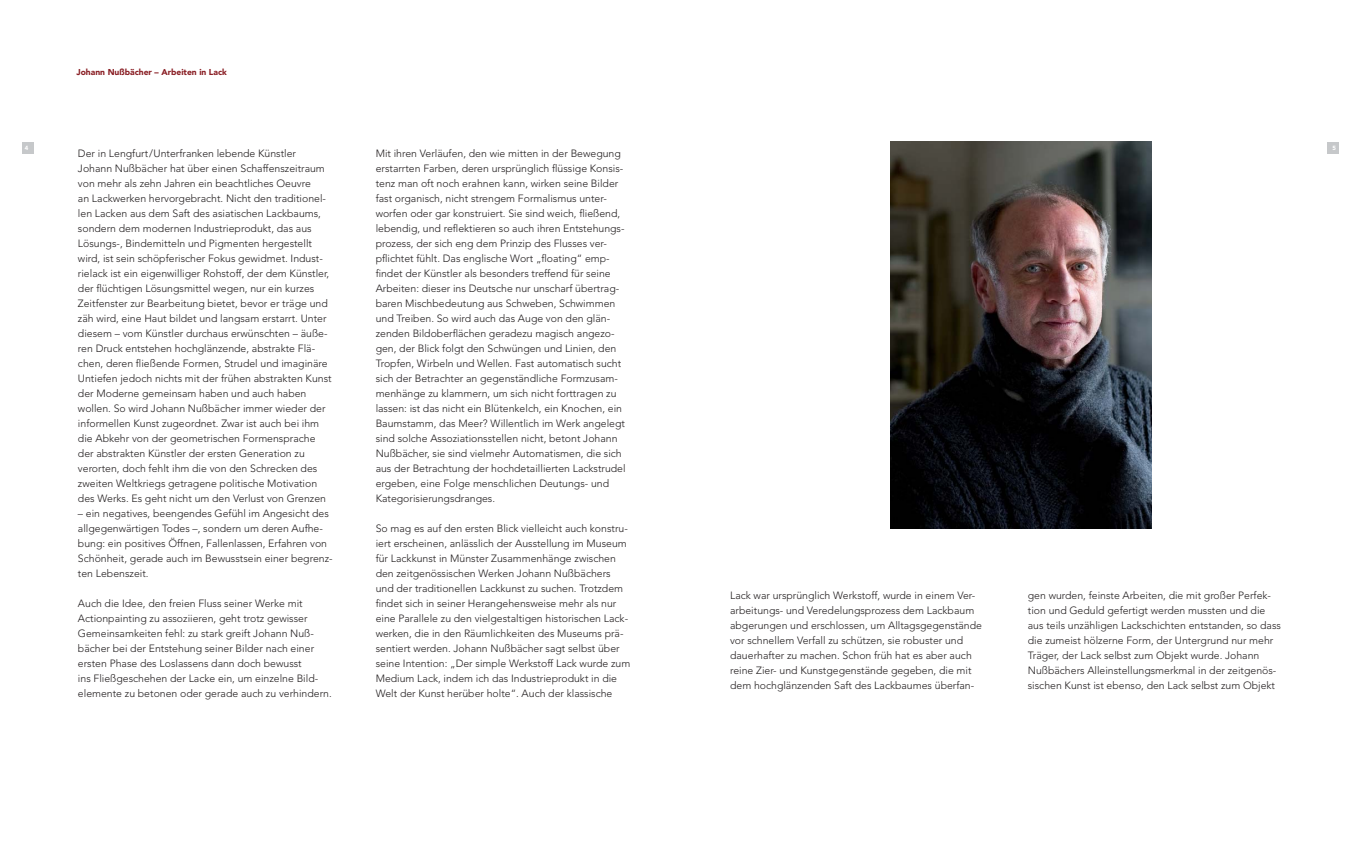
<style>
.page{position:relative;width:1361px;height:851px;background:#fff}
.page>*{position:absolute;margin:0;border:0;box-sizing:border-box;transform-origin:0 0}
.t1{font:300 10.5px/15px "Avenir LT";color:#231f20}
.t2{font:900 8.5px "Avenir LT";color:#8a1f25}
.t3{font:900 6px "Avenir LT";color:#fff}
</style>
<div class="page">
<div style="left:23px;top:142px;width:11px;height:11px;background:#c6c8ca"></div>
<div style="left:1326px;top:142px;width:12px;height:11px;background:#c6c8ca"></div>
<img style="left:890px;top:142px;width:261px;height:386px">
<p class="t2" style="left:77px;top:68px;width:152px">Johann Nußbächer – Arbeiten in Lack</p>
<p class="t3" style="left:25px;top:145px;width:5px">4</p>
<p class="t3" style="left:1332px;top:145px;width:5px">5</p>
<p class="t1" style="left:78px;top:146px;width:255px">Der in Lengfurt/Unterfranken lebende Künstler Johann Nußbächer hat über einen Schaffenszeitraum von mehr als zehn Jahren ein beachtliches Oeuvre<br>an Lack werken hervorgebracht. Nicht den traditionel&shy;len Lacken aus dem Saft des asiatischen Lackbaums, sondern dem modernen Industrieprodukt, das aus Lösungs-, Binde mitteln und Pigmenten hergestellt wird, ist sein schöpferischer Fokus gewidmet. Indust&shy;rielack ist ein eigenwilliger Rohstoff, der dem Künstler, der flüchtigen Lösungsmittel wegen, nur ein kurzes Zeitfenster zur Bearbeitung bietet, bevor er träge und zäh wird, eine Haut bildet und langsam erstarrt. Unter diesem – vom Künstler durchaus erwünschten – äuße&shy;ren Druck entstehen hochglänzende, abstrakte Flä&shy;chen, deren fließende Formen, Strudel und imaginäre Untiefen jedoch nichts mit der frühen abstrakten Kunst der Moderne gemeinsam haben und auch haben wollen. So wird Johann Nuß bächer immer wieder der informellen Kunst zugeordnet. Zwar ist auch bei ihm die Abkehr von der geometrischen Formensprache der abstrakten Künstler der ersten Generation zu verorten, doch fehlt ihm die von den Schrecken des zweiten Weltkriegs getragene politische Motivation des Werks. Es geht nicht um den Verlust von Grenzen</p>
<p class="t1" style="left:78px;top:506px;width:256px">– ein negatives, beengendes Gefühl im Angesicht des allgegenwärtigen Todes –, sondern um deren Aufhe&shy;bung: ein positives Öffnen, Fallen lassen, Erfahren von Schönheit, gerade auch im Bewusstsein einer begrenz&shy;ten Lebenszeit.</p>
<p class="t1" style="left:78px;top:596px;width:255px">Auch die Idee, den freien Fluss seiner Werke mit Actionpainting zu assoziieren, geht trotz gewisser Gemeinsamkeiten fehl: zu stark greift Johann Nuß&shy;bächer bei der Entstehung seiner Bilder nach einer ersten Phase des Loslassens dann doch bewusst<br>ins Fließgeschehen der Lacke ein, um einzelne Bild&shy;elemente zu betonen oder gerade auch zu verhindern.</p>
<p class="t1" style="left:730px;top:589px;width:253px">Lack war ursprünglich Werkstoff, wurde in einem Ver&shy;arbeitungs- und Veredelungsprozess dem Lackbaum abgerungen und erschlossen, um Alltagsgegenstände vor schnellem Verfall zu schützen, sie robuster und dauerhafter zu machen. Schon früh hat es aber auch reine Zier- und Kunstgegenstände gegeben, die mit dem hochglänzenden Saft des Lackbaumes überfan-</p>
<p class="t1" style="left:376px;top:146px;width:251px">Mit ihren Verläufen, den wie mitten in der Bewegung erstarrten Farben, deren ursprünglich flüssige Konsis&shy;tenz man oft noch erahnen kann, wirken seine Bilder fast organisch, nicht strengem Formalismus unter&shy;worfen oder gar konstruiert. Sie sind weich, fließend, lebendig, und reflektieren so auch ihren Entstehungs&shy;prozess, der sich eng dem Prinzip des Flusses ver&shy;pflichtet fühlt. Das englische Wort „floating“ emp&shy;findet der Künstler als besonders treffend für seine Arbeiten: dieser ins Deutsche nur unscharf übertrag&shy;baren Mischbedeutung aus Schweben, Schwimmen und Treiben. So wird auch das Auge von den glän&shy;zenden Bildoberflächen geradezu magisch angezo&shy;gen, der Blick folgt den Schwüngen und Linien, den Tropfen, Wirbeln und Wellen. Fast automatisch sucht sich der Betrachter an gegenständ liche Formzusam&shy;menhänge zu klammern, um sich nicht forttragen zu lassen: ist das nicht ein Blütenkelch, ein Knochen, ein Baumstamm, das Meer? Willentlich im Werk angelegt sind solche Assoziationsstellen nicht, betont Johann Nußbächer, sie sind vielmehr Automa tismen, die sich aus der Betrachtung der hoch detaillierten Lackstrudel ergeben, eine Folge mensch lichen Deutungs- und Kategorisierungsdranges.</p>
<p class="t1" style="left:376px;top:522px;width:256px">So mag es auf den ersten Blick vielleicht auch konstru&shy;iert erscheinen, anlässlich der Ausstellung im Museum für Lackkunst in Münster Zusammenhänge zwischen den zeitgenössischen Werken Johann Nußbächers und der traditionellen Lackkunst zu suchen. Trotzdem findet sich in seiner Herangehensweise mehr als nur eine Parallele zu den vielgestaltigen historischen Lack&shy;werken, die in den Räumlichkeiten des Museums prä&shy;sentiert werden. Johann Nußbächer sagt selbst über seine Intention: „Der simple Werkstoff Lack wurde zum Medium Lack, indem ich das Industrieprodukt in die Welt der Kunst herüber holte“. Auch der klassische</p>
<p class="t1" style="left:1028px;top:589px;width:255px">gen wurden, feinste Arbeiten, die mit großer Perfek&shy;tion und Geduld gefertigt werden mussten und die aus teils unzähligen Lackschichten entstanden, so dass die zumeist hölzerne Form, der Untergrund nur mehr Träger, der Lack selbst zum Objekt wurde. Johann Nußbächers Alleinstellungsmerkmal in der zeitgenös&shy;sischen Kunst ist ebenso, den Lack selbst zum Objekt</p>
</div>
